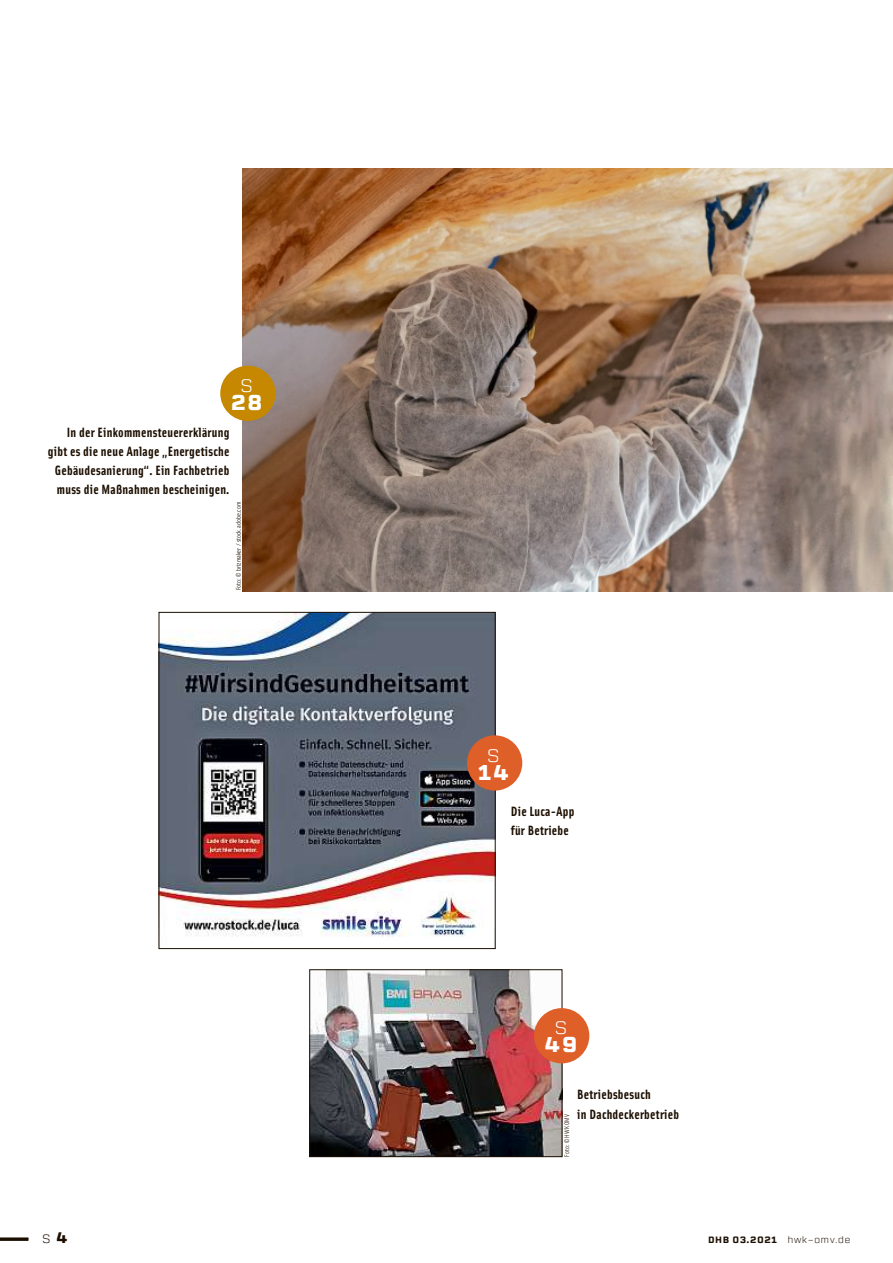
<style>
.page{position:relative;width:893px;height:1263px;background:#fff}
.page>*{position:absolute;margin:0;border:0;box-sizing:border-box;transform-origin:0 0}
.t1{font:700 21px "Erbaum";color:#fff}
.t2{font:300 18px "Erbaum";color:#fff}
.t3{font:700 13.5px/19.2px "Solex OT";letter-spacing:.02em;color:#1c0e00}
.t4{font:300 12px "Erbaum";color:#1c0e00}
.t5{font:500 9px "Erbaum";letter-spacing:.06em;color:#1c0e00}
.t6{font:6.75px "Solex OT";letter-spacing:.01em;color:#1c0e00}
.s1{font-weight:700;font-size:15px}
.s2{font-weight:300}
</style>
<div class="page">
<hr style="left:0;top:1238px;width:28px;height:3px;background:#1c0e00">
<img style="left:311px;top:971px;width:249px;height:184px">
<div style="left:309px;top:969px;width:253px;height:188px;border:1px solid #1c0e00"></div>
<img style="left:161px;top:614px;width:332px;height:323px">
<div style="left:159px;top:612px;width:336px;height:337px;border:1px solid #1c0e00"></div>
<div style="left:467px;top:735px;width:55px;height:56px;background:#df5f29;border-radius:50%"></div>
<div style="left:534px;top:1008px;width:55px;height:55px;background:#df5f29;border-radius:50%"></div>
<img style="left:243px;top:168px;width:650px;height:423px">
<div style="left:220px;top:366px;width:56px;height:55px;background:#c58800;border-radius:50%"></div>
<h2 class="t2" style="left:240px;top:380px;width:15px">S</h2>
<h1 class="t1" style="left:231px;top:395px;width:32px">28</h1>
<p class="t3" style="left:48px;top:424px;width:183px;text-align:right">In der Einkommensteuererklärung gibt es die neue Anlage „Energetische Gebäudesanierung“. Ein Fachbetrieb muss die Maßnahmen bescheinigen.</p>
<p class="t6" style="left:236px;top:590px;width:90px;rotate:-90deg">Foto: © brizmaker / stock.adobe.com</p>
<h2 class="t2" style="left:486px;top:749px;width:15px">S</h2>
<h1 class="t1" style="left:477px;top:765px;width:33px">14</h1>
<p class="t3" style="left:511px;top:803px;width:65px">Die Luca-App für Betriebe</p>
<h2 class="t2" style="left:554px;top:1021px;width:15px">S</h2>
<h1 class="t1" style="left:545px;top:1037px;width:34px">49</h1>
<p class="t6" style="left:564px;top:1157px;width:44px;rotate:-90deg">Foto: © HWK OMV</p>
<p class="t3" style="left:577px;top:1086px;width:103px">Betriebsbesuch<br>in Dachdeckerbetrieb</p>
<p class="t4" style="left:42px;top:1235px;width:27px">S <span class="s1">4</span></p>
<p class="t5" style="left:708px;top:1237px;width:144px">DHB 03.2021 <span class="s2">hwk-omv.de</span></p>
</div>
